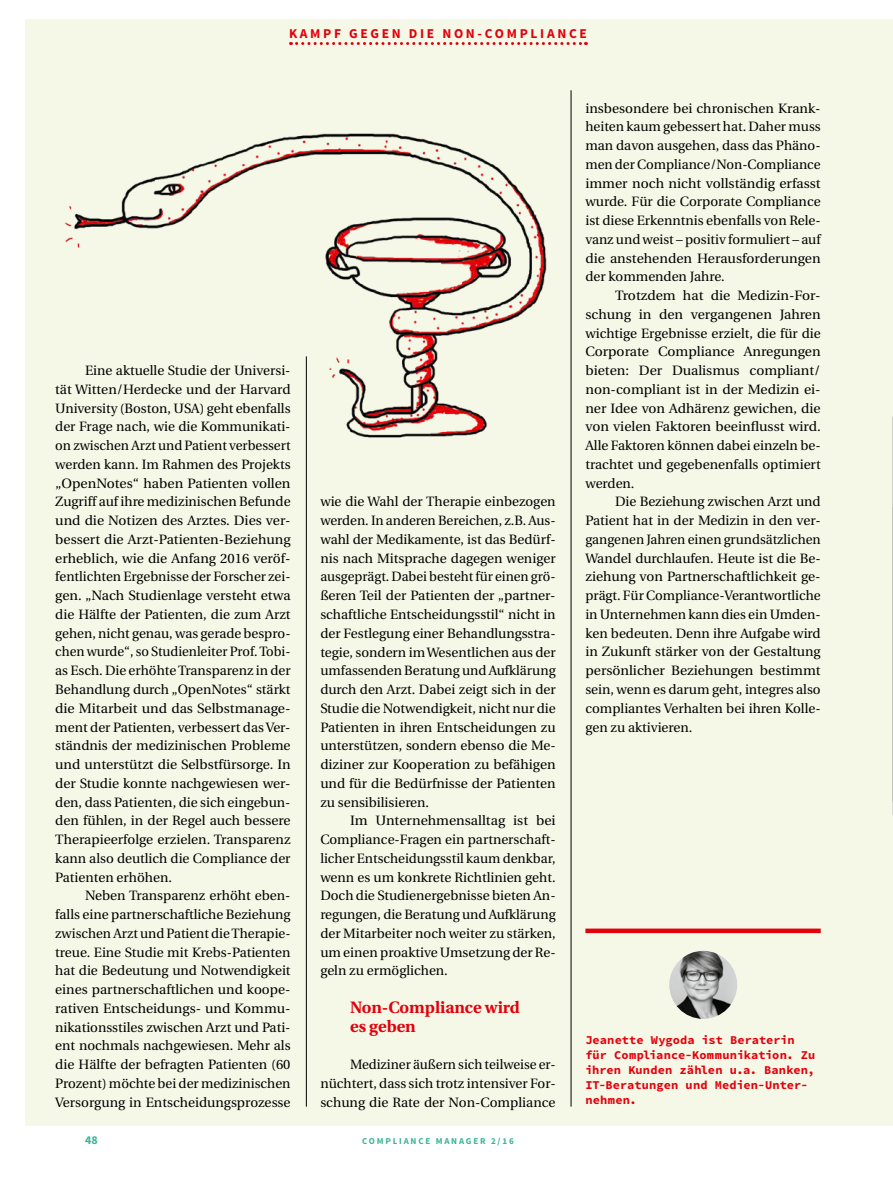
<style>
.page{position:relative;width:893px;height:1191px;background:#fff}
.page>*{position:absolute;margin:0;border:0;box-sizing:border-box;transform-origin:0 0}
.t1{font:700 16.5px/18.8px "Utopia";color:#e3000b}
.t2{font:13.5px/18.8px "Utopia";color:#000;text-align:justify}
.t3{font:700 13.5px "Source Sans Pro";letter-spacing:.2em;color:#e3000b}
.t4{font:700 12px/15px "Source Code Pro";letter-spacing:.005em;color:#e3000b}
.t5{font:700 12px "Source Sans Pro";color:#3cb497}
.t6{font:700 9px "Source Sans Pro";letter-spacing:.2em;color:#3cb497}
</style>
<div class="page">
<div style="left:26px;top:19px;width:867px;height:1106px;background:#f6f8e7"></div>
<hr style="left:571px;top:90px;width:1px;height:1016px;background:#000">
<hr style="left:306px;top:356px;width:1px;height:750px;background:#000">
<div style="left:585px;top:928px;width:236px;height:5px;background:#e3000b"></div>
<img style="left:669px;top:950px;width:68px;height:68px;border-radius:34px">
<img style="left:64px;top:133px;width:483px;height:349px">
<svg style="left:297px;top:42px;width:289px;height:3px"></svg>
<svg style="left:892px;top:416px;width:1px;height:399px"></svg>
<p class="t3" style="left:289px;top:24px;width:298px">KAMPF GE GE N DIE N ON-COMPLIANCE</p>
<p class="t2" style="left:55px;top:361px;width:237px;text-indent:30px">Eine aktuelle Studie der Universi&shy;tät Witten/Herdecke und der Harvard University (Boston, USA) geht ebenfalls der Frage nach, wie die Kommunikati&shy;on zwischen Arzt und Patient verbessert werden kann. Im Rahmen des Projekts „OpenNotes“ haben Patienten vollen Zugriff auf ihre medizinischen Befunde und die Notizen des Arztes. Dies ver&shy;bessert die Arzt-Patienten-Beziehung erheblich, wie die Anfang 2016 veröf&shy;fentlichten Ergebnisse der Forscher zei&shy;gen. „Nach Studienlage versteht etwa die Hälfte der Patienten, die zum Arzt gehen, nicht genau, was gerade bespro&shy;chen wurde“, so Studienleiter Prof. Tobi&shy;as Esch. Die erhöhte Transparenz in der Behandlung durch „OpenNotes“ stärkt die Mitarbeit und das Selbstmanage&shy;ment der Patienten, verbessert das Ver&shy;ständnis der medizinischen Probleme und unterstützt die Selbstfürsorge. In der Studie konnte nachgewiesen wer&shy;den, dass Patienten, die sich eingebun&shy;den fühlen, in der Regel auch bessere Therapieerfolge erzielen. Transparenz kann also deutlich die Compliance der Patienten erhöhen.</p>
<p class="t2" style="left:55px;top:886px;width:237px;text-indent:30px">Neben Transparenz erhöht eben&shy;falls eine partnerschaftliche Beziehung zwischen Arzt und Patient die Therapie&shy;treue. Eine Studie mit Krebs-Patienten hat die Bedeutung und Notwendigkeit eines partnerschaftlichen und koope&shy;rativen Entscheidungs- und Kommu&shy;nikationsstiles zwischen Arzt und Pati&shy;ent nochmals nachgewiesen. Mehr als die Hälfte der befragten Patienten (60<br>Prozent) möchte bei der medizinischen Versorgung in Entscheidungsprozesse</p>
<p class="t2" style="left:320px;top:493px;width:237px">wie die Wahl der Therapie einbezogen werden. In anderen Bereichen, z.B. Aus&shy;wahl der Medikamente, ist das Bedürf&shy;nis nach Mitsprache dagegen weniger ausgeprägt. Dabei besteht für einen grö&shy;ßeren Teil der Patienten der „partner&shy;schaftliche Entscheidungsstil“ nicht in der Festlegung einer Behandlungsstra&shy;tegie, sondern im Wesentlichen aus der umfassenden Beratung und Aufklärung durch den Arzt. Dabei zeigt sich in der Studie die Notwendigkeit, nicht nur die Patienten in ihren Entscheidungen zu unterstützen, sondern ebenso die Me&shy;diziner zur Kooperation zu befähigen und für die Bedürfnisse der Patienten zu sensibilisieren.</p>
<p class="t2" style="left:320px;top:811px;width:237px;text-indent:30px">Im Unternehmensalltag ist bei Compliance-Fragen ein partnerschaft&shy;licher Entscheidungsstil kaum denkbar, wenn es um konkrete Richtlinien geht.<br>Doch die Studienergebnisse bieten An&shy;regungen, die Beratung und Aufklärung der Mitarbeiter noch weiter zu stärken, um einen proaktive Umsetzung der Re&shy;geln zu ermöglichen.</p>
<p class="t1" style="left:350px;top:998px;width:171px">Non-Compliance wird es geben</p>
<p class="t2" style="left:320px;top:1055px;width:237px;text-indent:30px">Mediziner äußern sich teilweise er&shy;nüchtert, dass sich trotz intensiver For&shy;schung die Rate der Non-Compliance</p>
<p class="t5" style="left:85px;top:1132px;width:14px">48</p>
<p class="t6" style="left:362px;top:1135px;width:153px">COMPLIANCE M ANAGER 2/16</p>
<p class="t2" style="left:585px;top:99px;width:237px">insbesondere bei chronischen Krank&shy;heiten kaum gebessert hat. Daher muss man davon ausgehen, dass das Phäno&shy;men der Compliance/Non-Compliance immer noch nicht vollständig erfasst wurde. Für die Corporate Compliance ist diese Erkenntnis ebenfalls von Rele&shy;vanz und weist – positiv formuliert – auf die anstehenden Herausforderungen der kommenden Jahre.</p>
<p class="t2" style="left:585px;top:286px;width:237px;text-indent:30px">Trotzdem hat die Medizin-For&shy;schung in den vergangenen Jahren wichtige Ergebnisse erzielt, die für die Corporate Compliance Anregungen bieten: Der Dualismus compliant/ non-compliant ist in der Medizin ei&shy;ner Idee von Adhärenz gewichen, die von vielen Faktoren beeinflusst wird.<br>Alle Faktoren können dabei einzeln be&shy;trachtet und gegebenenfalls optimiert werden.</p>
<p class="t2" style="left:585px;top:493px;width:237px;text-indent:30px">Die Beziehung zwischen Arzt und Patient hat in der Medizin in den ver&shy;gangenen Jahren einen grundsätzlichen Wandel durchlaufen. Heute ist die Be&shy;ziehung von Partnerschaftlichkeit ge&shy;prägt. Für Compliance-Verantwortliche in Unternehmen kann dies ein Umden&shy;ken bedeuten. Denn ihre Aufgabe wird in Zukunft stärker von der Gestaltung persönlicher Beziehungen bestimmt sein, wenn es darum geht, integres also compliantes Verhalten bei ihren Kolle&shy;gen zu aktivieren.</p>
<p class="t4" style="left:585px;top:1032px;width:231px">Jeanette Wygoda ist Beraterin für Compliance-Kommunikation. Zu ihren Kunden zählen u.a. Banken,<br>IT-Beratungen und Medien-Unter&shy;nehmen.</p>
</div>
